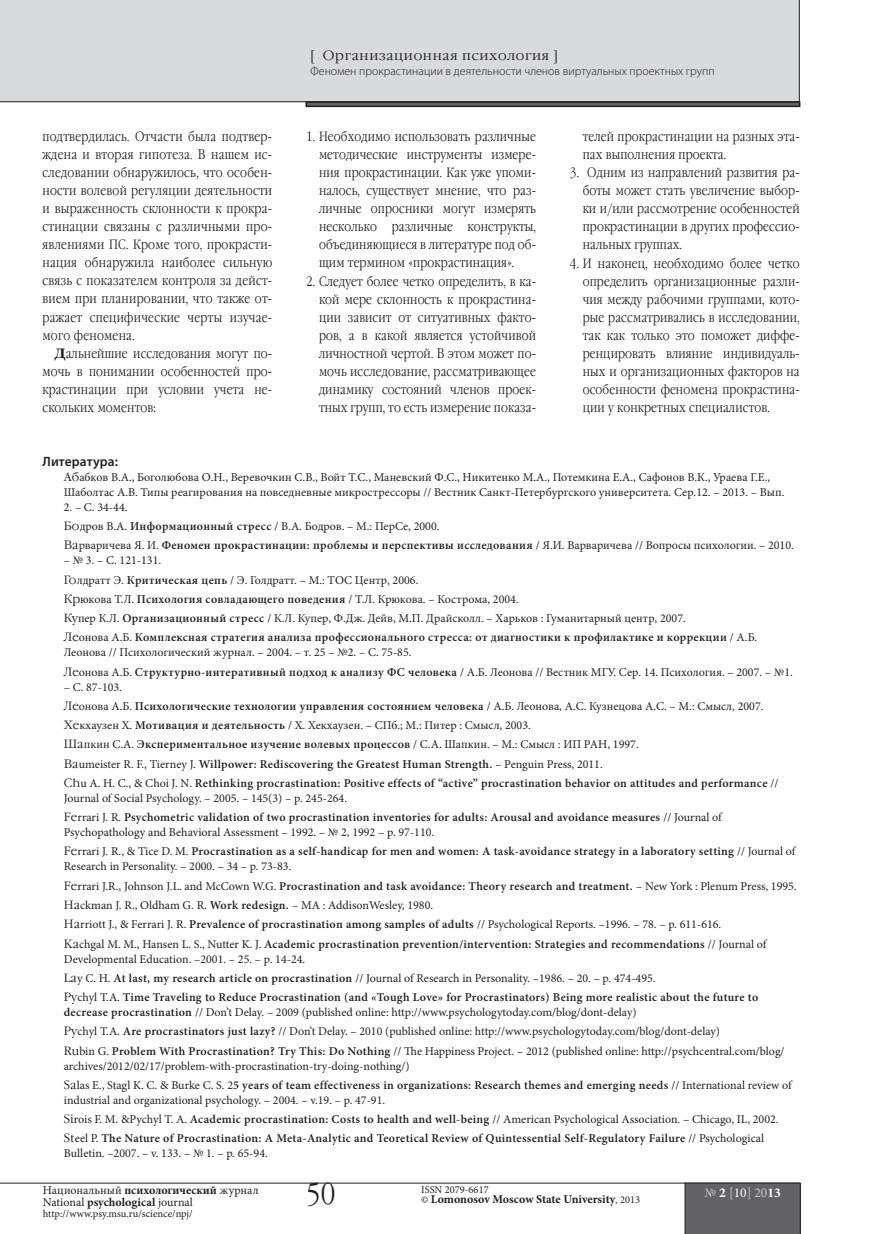
<style>
.page{position:relative;width:872px;height:1234px;background:#fff}
.page>*{position:absolute;margin:0;border:0;box-sizing:border-box;transform-origin:0 0}
.t1{font:30px "Garamond Narrow C";color:#231f20}
.Main_text___NUM_1st{font:13.5px/18px "Garamond Narrow C";letter-spacing:.01em;color:#231f20;text-align:justify}
.Main_text{font:13.5px/18px "Garamond Narrow C";letter-spacing:.015em;color:#231f20;text-align:justify}
.t2{font:13.5px "Garamond C";letter-spacing:.05em;color:#231f20}
.SubHeader___2nd_leve{font:600 13.5px "Myriad Pro";letter-spacing:.01em;color:#231f20}
.t3{font:13.5px "Minion Pro";color:#c7c8ca}
.t4{font:12px/19.2px "Minion Pro";color:#231f20}
.t5{font:600 12px/19.2px "Minion Pro";letter-spacing:.025em;color:#231f20}
.t6{font:300 12px "Myriad Pro";color:#231f20}
.t7{font:700 12px "Minion Pro";letter-spacing:-.005em;color:#231f20}
.t8{font:10.5px "Minion Pro";color:#231f20}
.s1{font-family:"Garamond C";font-weight:700}
.s2{font-family:"Garamond C"}
.s3{font-weight:600}
.s4{font-weight:400}
.s5{font-family:"Garamond C";font-weight:400}
.s6{font-weight:700}
.s7{font-weight:400;font-size:10.5px}
.s8{font-weight:700;color:#fff}
.s9{color:#fff}
</style>
<div class="page">
<div style="left:0;top:0;width:799px;height:102px;background:#d8d9db"></div>
<div style="left:305px;top:101px;width:495px;height:6px;border:2px solid #231f20"></div>
<svg style="left:0;top:1182px;width:800px;height:51px"></svg>
<p class="Main_text" style="left:43px;top:128px;width:231px">подтвердилась. Отчасти была подтвер&shy;ждена и вторая гипотеза. В нашем ис&shy;следовании обнаружилось, что особен&shy;ности волевой регуляции деятельности и выраженность склонности к прокра&shy;стинации связаны с различными про&shy;явлениями ПС. Кроме того, прокрасти&shy;нация обнаружила наиболее сильную связь с показателем контроля за дейст&shy;вием при планировании, что также от&shy;ражает специфические черты изучае&shy;мого феномена.</p>
<p class="Main_text" style="left:43px;top:344px;width:231px;text-indent:13px"><span class="s1">Д</span>альнейшие исследования могут по&shy;мочь в понимании особенностей про&shy;крастинации при условии учета не&shy;скольких моментов:</p>
<p class="t2" style="left:310px;top:48px;width:249px">[ Организационная психология ]</p>
<p class="t6" style="left:310px;top:64px;width:405px">Феномен прокрастинации в деятельности членов виртуальных проектных групп</p>
<p class="Main_text___NUM_1st" style="left:319px;top:128px;width:218px;text-indent:-13px">1. Необходимо использовать различные методические инструменты измере&shy;ния прокрастинации. Как уже упоми&shy;налось, существует мнение, что раз&shy;личные опросники могут измерять несколько различные конструкты, объединяющиеся в литературе под об&shy;щим термином «прокрастинация».</p>
<p class="Main_text___NUM_1st" style="left:319px;top:272px;width:218px;text-indent:-13px">2. Следует более четко определить, в ка&shy;кой мере склонность к прокрастина&shy;ции зависит от ситуативных факто&shy;ров, а в какой является устойчивой личностной чертой. В этом может по&shy;мочь исследование, рассматривающее динамику состояний членов проек&shy;тных групп, то есть измерение показа-</p>
<p class="Main_text___NUM_1st" style="left:583px;top:128px;width:218px">телей прокрастинации на разных эта&shy;пах выполнения проекта.</p>
<p class="Main_text___NUM_1st" style="left:583px;top:164px;width:218px;text-indent:-13px">3. Одним из направлений развития ра&shy;боты может стать увеличение выбор&shy;ки и/или рассмотрение особенностей прокрастинации в других профессио&shy;нальных группах.</p>
<p class="Main_text___NUM_1st" style="left:583px;top:254px;width:218px;text-indent:-13px">4. И наконец, необходимо более четко определить организационные разли&shy;чия между рабочими группами, кото&shy;рые рассматривались в исследовании, так как только это поможет диффе&shy;ренцировать влияние индивидуаль&shy;ных и организационных факторов на особенности феномена прокрастина&shy;ции у конкретных специалистов.</p>
<p class="SubHeader___2nd_leve" style="left:43px;top:452px;width:77px">Литература:</p>
<p class="t4" style="left:64px;top:469px;width:722px;line-height:15px"><span class="s2">Аб</span>абков В.А., Боголюбова О.Н., Веревочкин С.В., Войт Т.С., Маневский Ф.С., Никитенко М.А., Потемкина Е.А., Сафонов В.К., Ураева Г.Е.,<br>Шаболтас А.В. Типы реагирования на повседневные микрострессоры // Вестник Санкт-Петербургского университета. Сер.12. – 2013. – Вып.</p>
<p class="t4" style="left:64px;top:497px;width:731px">2. – С. 34-44.<br><span class="s2">Бо</span>дров В.А. <span class="s3">Информационный стресс</span> / В.А. Бодров. – М.: ПерСе, 2000.<br><span class="s2">Ва</span>рваричева Я. И. <span class="s3">Феномен прокрастинации: проблемы и перспективы исследования</span> / Я.И. Варваричева // Вопросы психологии. – 2010.</p>
<p class="t4" style="left:64px;top:550px;width:695px">– № 3. – С. 121-131.<br><span class="s2">Го</span>лдратт Э. <span class="s3">Критическая цепь</span> / Э. Голдратт. – М.: ТОС Центр, 2006.<br><span class="s2">Кр</span>юкова Т.Л. <span class="s3">Психология совладающего поведения</span> / Т.Л. Крюкова. – Кострома, 2004.<br><span class="s2">Ку</span>пер К.Л. <span class="s3">Организационный стресс</span> / К.Л. Купер, Ф.Дж. Дейв, М.П. Драйсколл. – Харьков : Гуманитарный центр, 2007.<br><span class="s2">Ле</span>онова А.Б. <span class="s3">Комплексная стратегия анализа профессионального стресса: от диагностики к профилактике и коррекции</span> / А.Б.</p>
<p class="t4" style="left:64px;top:642px;width:730px">Леонова // Психологический журнал. – 2004. – т. 25 – №2. – С. 75-85.<br><span class="s2">Ле</span>онова А.Б. <span class="s3">Структурно-интеративный подход к анализу ФС человека</span> / А.Б. Леонова // Вестник МГУ. Сер. 14. Психология. – 2007. – №1.</p>
<p class="t5" style="left:64px;top:677px;width:716px"><span class="s4">– С. 87-103.<br></span><span class="s5">Ле</span><span class="s4">онова А.Б.</span> Психологические технологии управления состоянием человека <span class="s4">/ А.Б. Леонова, А.С. Кузнецова А.С. – М.: Смысл, 2007.<br></span><span class="s5">Хе</span><span class="s4">кхаузен Х.</span> Мотивация и деятельность <span class="s4">/ Х. Хекхаузен. – СПб.; М.: Питер : Смысл, 2003.<br></span><span class="s5">Ша</span><span class="s4">пкин С.А.</span> Экспериментальное изучение волевых процессов <span class="s4">/ С.А. Шапкин. – М.: Смысл : ИП РАН, 1997.<br></span><span class="s5">Ba</span><span class="s4">umeister R. F., Tierney J.</span> Willpower: Rediscovering the Greatest Human Strength. <span class="s4">– Penguin Press, 2011.<br></span><span class="s5">Ch</span><span class="s4">u A. H. C., &amp; Choi J. N.</span> Rethinking procrastination: Positive effects of “active” procrastination behavior on attitudes and performance <span class="s4">//</span></p>
<p class="t5" style="left:64px;top:788px;width:659px"><span class="s4">Journal of Social Psychology. – 2005. – 145(3) – p. 245-264.<br></span><span class="s5">Fe</span><span class="s4">rrari J. R.</span> Psychometric validation of two procrastination inventories for adults: Arousal and avoidance measures <span class="s4">// Journal of</span></p>
<p class="t4" style="left:64px;top:822px;width:733px">Psychopathology and Behavioral Assessment – 1992. – № 2, 1992 – p. 97-110.<br><span class="s2">Fe</span>rrari J. R., &amp; Tice D. M. <span class="s3">Procrastination as a self-handicap for men and women: A task-avoidance strategy in a laboratory setting</span> // Journal of</p>
<p class="t4" style="left:64px;top:856px;width:734px">Research in Personality. – 2000. – 34 – p. 73-83.<br><span class="s2">Fe</span>rrari J.R., Johnson J.L. and McCown W.G. <span class="s3">Procrastination and task avoidance: Theory research and treatment.</span> – New York : Plenum Press, 1995.<br><span class="s2">Ha</span>ckman J. R., Oldham G. R. <span class="s3">Work redesign.</span> – MA : AddisonWesley, 1980.<br><span class="s2">Ha</span>rriott J., &amp; Ferrari J. R. <span class="s3">Prevalence of procrastination among samples of adults</span> // Psychological Reports. –1996. – 78. – p. 611-616.<br><span class="s2">Ka</span>chgal M. M., Hansen L. S., Nutter K. J. <span class="s3">Academic procrastination prevention/intervention: Strategies and recommendations</span> // Journal of</p>
<p class="t5" style="left:64px;top:948px;width:696px"><span class="s4">Developmental Education. –2001. – 25. – p. 14-24.<br></span><span class="s5">La</span><span class="s4">y C. H.</span> At last, my research article on procrastination <span class="s4">// Journal of Research in Personality. –1986. – 20. – p. 474-495.<br></span><span class="s5">Py</span><span class="s4">chyl T.A.</span> Time Traveling to Reduce Procrastination (and «Tough Love» for Procrastinators) Being more realistic about the future to</p>
<p class="t4" style="left:64px;top:1002px;width:722px"><span class="s3">decrease procrastination</span> // Don’t Delay. – 2009 (published online: http://www.psychologytoday.com/blog/dont-delay)<br><span class="s2">Py</span>chyl T.A. <span class="s3">Are procrastinators just lazy?</span> // Don’t Delay. – 2010 (published online: http://www.psychologytoday.com/blog/dont-delay)<br><span class="s2">Ru</span>bin G. <span class="s3">Problem With Procrastination? Try This: Do Nothing</span> // The Happiness Project. – 2012 (published online: http://psychcentral.com/blog/</p>
<p class="t4" style="left:64px;top:1055px;width:729px">archives/2012/02/17/problem-with-procrastination-try-doing-nothing/)<br><span class="s2">Sa</span>las E., Stagl K. C. &amp; Burke C. S. 2<span class="s3">5 years of team effectiveness in organizations: Research themes and emerging needs</span> // International review of</p>
<p class="t4" style="left:64px;top:1090px;width:716px">industrial and organizational psychology. – 2004. – v.19. – p. 47-91.<br><span class="s2">Si</span>rois F. M. &amp;Pychyl T. A. <span class="s3">Academic procrastination: Costs to health and well-being</span> // American Psychological Association. – Chicago, IL, 2002.<br><span class="s2">St</span>eel P. <span class="s3">The Nature of Procrastination: A Meta-Analytic and Teoretical Review of Quintessential Self-Regulatory Failure</span> // Psychological</p>
<p class="t4" style="left:64px;top:1143px;width:205px">Bulletin. –2007. – v. 133. – № 1. – p. 65-94.</p>
<p class="t4" style="left:43px;top:1183px;width:217px;line-height:12px">Национальный <span class="s6">психологический</span> журнал<br>National <span class="s6">psychological</span> journal</p>
<p class="t8" style="left:43px;top:1205px;width:151px">http://www.psy.msu.ru/science/npj/</p>
<h1 class="t1" style="left:306px;top:1177px;width:31px">50</h1>
<p class="t8" style="left:421px;top:1182px;width:69px">ISSN 2079-6617</p>
<p class="t7" style="left:421px;top:1190px;width:221px"><span class="s7">©</span> Lomonosov Moscow State University<span class="s7">, 2013</span></p>
<p class="t3" style="left:704px;top:1183px;width:78px">№ <span class="s8">2</span> [<span class="s9">10</span>] 20<span class="s8">13</span></p>
</div>
